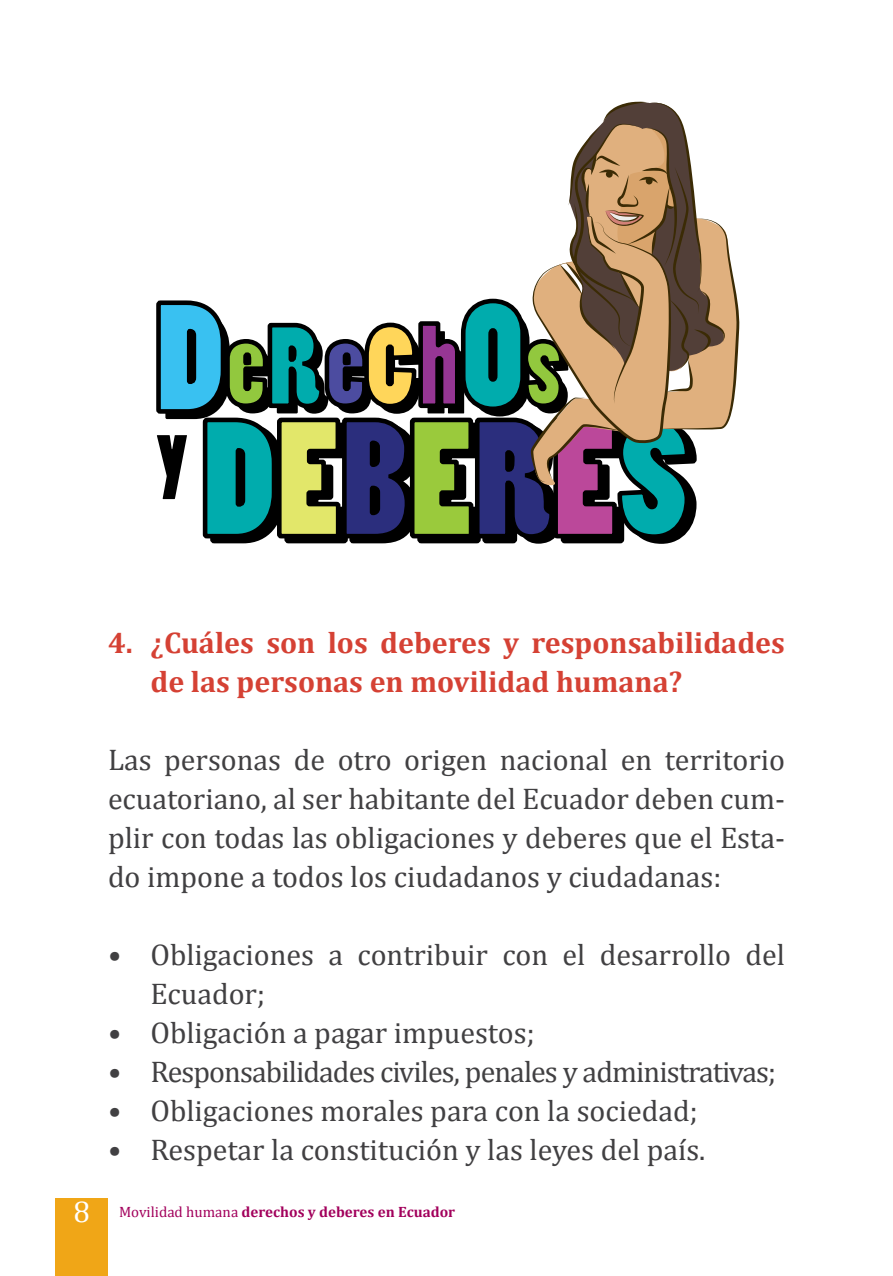
<style>
.page{position:relative;width:893px;height:1276px;background:#fff}
.page>*{position:absolute;margin:0;border:0;box-sizing:border-box;transform-origin:0 0}
.t1{font:30px/39px "Cambria";color:#414042;text-align:justify}
.t2{font:700 30px/39px "Cambria";color:#d54134}
.t3{font:30px "Cambria";letter-spacing:-.03em;color:#414042}
.t4{font:700 15px "Cambria";color:#a2005c}
.s1{font-weight:400;font-size:30px;color:#fff}
.s2{font-weight:400}
</style>
<div class="page">
<div style="left:56px;top:1198px;width:52px;height:78px;background:#f0a617"></div>
<svg style="left:156px;top:101px;width:583px;height:443px"></svg>
<p class="t2" style="left:151px;top:622px;width:636px;text-indent:-43px">4. ¿Cuáles son los deberes y responsabilidades de las personas en movilidad humana?</p>
<p class="t1" style="left:108px;top:740px;width:678px">Las personas de otro origen nacional en territorio ecuatoriano, al ser habitante del Ecuador deben cum&shy;plir con todas las obligaciones y deberes que el Esta&shy;do impone a todos los ciudadanos y ciudadanas:</p>
<p class="t1" style="left:151px;top:935px;width:636px;text-indent:-43px">• Obligaciones a contribuir con el desarrollo del<br>Ecuador;</p>
<p class="t1" style="left:108px;top:1013px;width:428px">• Obligación a pagar impuestos;</p>
<p class="t3" style="left:108px;top:1054px;width:670px">• Responsabilidades civiles, penales y administrativas;</p>
<p class="t1" style="left:108px;top:1091px;width:591px">• Obligaciones morales para con la sociedad;</p>
<p class="t1" style="left:108px;top:1130px;width:599px">• Respetar la constitución y las leyes del país.</p>
<p class="t4" style="left:74px;top:1201px;width:383px"><span class="s1">8</span> <span class="s2">Movilidad humana</span> derechos y deberes en Ecuador</p>
</div>
